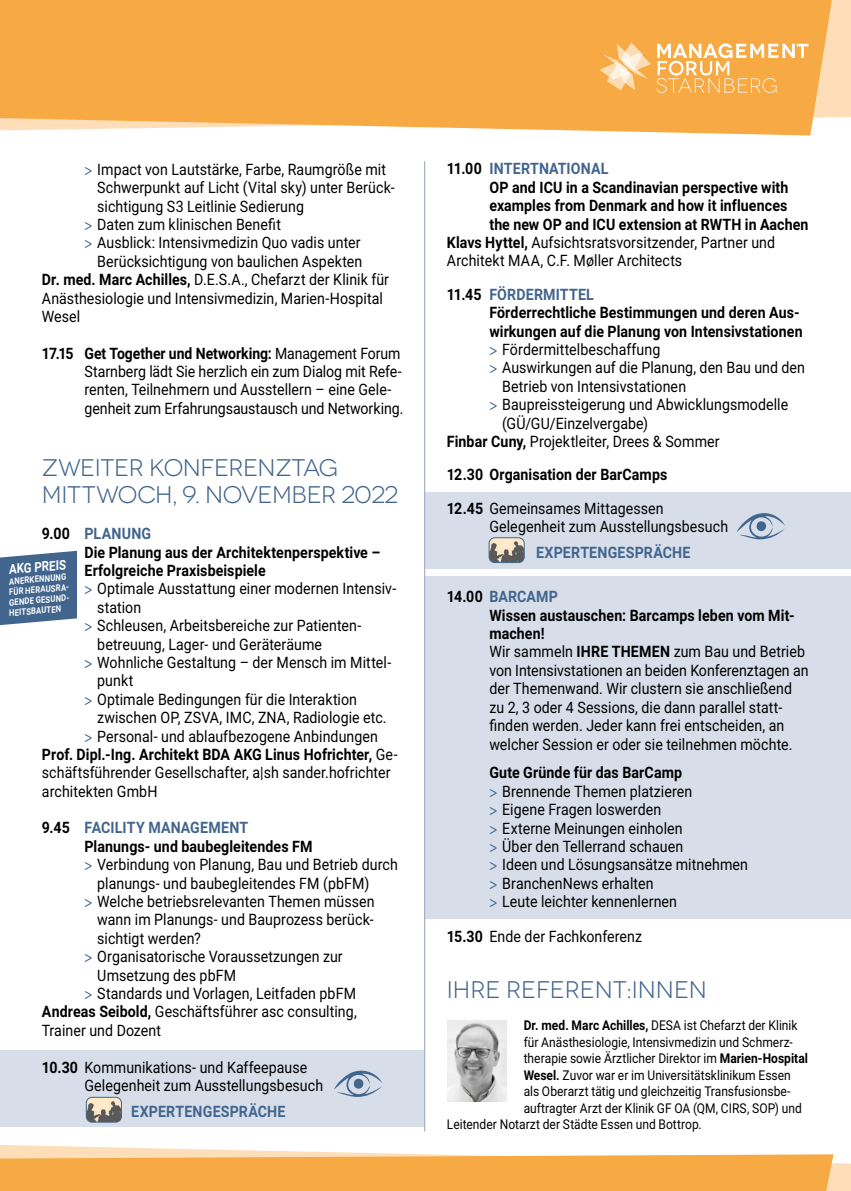
<style>
.page{position:relative;width:851px;height:1191px;background:#fff}
.page>*{position:absolute;margin:0;border:0;box-sizing:border-box;transform-origin:0 0}
.t1{font:24px/27px "Novecentowide";letter-spacing:-.015em;color:#42658d}
.t2{font:15.75px/18.5px "Roboto";letter-spacing:.005em;color:#000;scale:.9 1}
.t3{font:700 15.75px/33.5px "Roboto";letter-spacing:.005em;color:#000;scale:.9 1}
.t4{font:15.75px/18.5px "Roboto";letter-spacing:.005em;color:#000;scale:.89 1}
.t5{font:700 15.75px "Roboto";letter-spacing:.01em;color:#42658d;scale:.9 1}
.t6{font:13.5px "Roboto";color:#000;scale:.89 1}
.t7{font:700 13.5px "Roboto";color:#fff;scale:.85 1}
.t8{font:700 9px/10.5px "Roboto";color:#fff;scale:.85 1}
.s1{font-family:"Univers";font-stretch:condensed;color:#42658d}
.s2{font-weight:700}
.s3{color:#000}
.s4{font-weight:400}
.s5{font-weight:700;color:#42658d}
</style>
<div class="page">
<div style="left:0;top:1050px;width:424px;height:77px;background:#d7deea"></div>
<div style="left:424px;top:576px;width:426px;height:342px;background:#d7deea"></div>
<img style="left:86px;top:1097px;width:35px;height:25px">
<div style="left:86px;top:1097px;width:36px;height:25px;border:1px solid #42658d;border-radius:6px"></div>
<div style="left:424px;top:492px;width:426px;height:76px;background:#d7deea"></div>
<img style="left:490px;top:538px;width:34px;height:24px">
<div style="left:488px;top:537px;width:36px;height:26px;border:1px solid #42658d;border-radius:6px"></div>
<svg style="left:334px;top:1070px;width:48px;height:27px"></svg>
<svg style="left:0;top:551px;width:77px;height:74px;background:#527296"></svg>
<svg style="left:850px;top:0;width:1px;height:117px"></svg>
<div style="left:831px;top:0;width:19px;height:118px;background:#fedeb9"></div>
<svg style="left:0;top:0;width:831px;height:135px;background:#f7af50"></svg>
<svg style="left:0;top:1145px;width:851px;height:46px"></svg>
<svg style="left:599px;top:43px;width:209px;height:50px;background:#f8bd6f"></svg>
<hr style="left:424px;top:161px;width:1px;height:970px;background:#a2abc3">
<img style="left:447px;top:1020px;width:59px;height:81px">
<svg style="left:737px;top:513px;width:47px;height:26px"></svg>
<p class="t2" style="left:84px;top:159px;width:336px"><span class="s1">&gt;</span> Impact von Lautstärke, Farbe, Raumgröße mit</p>
<p class="t2" style="left:97px;top:178px;width:332px">Schwerpunkt auf Licht (Vital sky) unter Berück-</p>
<p class="t2" style="left:97px;top:196px;width:231px">sichtigung S3 Leitlinie Sedierung</p>
<p class="t2" style="left:84px;top:215px;width:220px"><span class="s1">&gt;</span> Daten zum klinischen Benefit</p>
<p class="t2" style="left:84px;top:233px;width:308px"><span class="s1">&gt;</span> Ausblick: Intensivmedizin Quo vadis unter</p>
<p class="t2" style="left:97px;top:251px;width:296px">Berücksichtigung von baulichen Aspekten</p>
<p class="t2" style="left:42px;top:270px;width:387px"><span class="s2">Dr. med. Marc Achilles,</span> D.E.S.A., Chefarzt der Klinik für</p>
<p class="t2" style="left:42px;top:288px;width:380px">Anästhesiologie und Intensivmedizin, Marien-Hospital</p>
<p class="t2" style="left:42px;top:307px;width:44px">Wesel</p>
<p class="t4" style="left:84px;top:343px;width:360px;text-indent:-43px"><span class="s2">17.15 Get Together und Networking:</span> Management Forum Starnberg lädt Sie herzlich ein zum Dialog mit Refe&shy;renten, Teilnehmern und Ausstellern – eine Gele&shy;genheit zum Erfahrungsaustausch und Networking.</p>
<h1 class="t1" style="left:42px;top:454px;width:357px">ZWEITER KONFERENZTAG<br>MITTWOCH, 9. NOVEMBER 2022</h1>
<p class="t5" style="left:42px;top:522px;width:123px"><span class="s3">9.00</span> PLANUNG</p>
<p class="t3" style="left:84px;top:534px;width:330px">Die Planung aus der Architektenperspektive –</p>
<p class="t3" style="left:84px;top:553px;width:203px">Erfolgreiche Praxisbeispiele</p>
<p class="t2" style="left:84px;top:579px;width:348px"><span class="s1">&gt;</span> Optimale Ausstattung einer modernen Intensiv-</p>
<p class="t2" style="left:97px;top:597px;width:50px">station</p>
<p class="t2" style="left:84px;top:616px;width:309px"><span class="s1">&gt;</span> Schleusen, Arbeitsbereiche zur Patienten-</p>
<p class="t2" style="left:97px;top:634px;width:251px">betreuung, Lager- und Geräteräume</p>
<p class="t2" style="left:84px;top:652px;width:342px"><span class="s1">&gt;</span> Wohnliche Gestaltung – der Mensch im Mittel-</p>
<p class="t2" style="left:97px;top:671px;width:42px">punkt</p>
<p class="t2" style="left:84px;top:689px;width:304px"><span class="s1">&gt;</span> Optimale Bedingungen für die Interaktion</p>
<p class="t2" style="left:97px;top:708px;width:323px">zwischen OP, ZSVA, IMC, ZNA, Radiologie etc.</p>
<p class="t2" style="left:84px;top:726px;width:327px"><span class="s1">&gt;</span> Personal- und ablaufbezogene Anbindungen</p>
<p class="t3" style="left:42px;top:737px;width:396px">Prof. Dipl.-Ing. Architekt BDA AKG Linus Hofrichter, <span class="s4">Ge-</span></p>
<p class="t2" style="left:42px;top:763px;width:389px">schäftsführender Gesellschafter, a|sh sander.hofrichter</p>
<p class="t2" style="left:42px;top:781px;width:130px">architekten GmbH</p>
<p class="t5" style="left:42px;top:816px;width:231px"><span class="s3">9.45</span> FACILITY MANAGEMENT</p>
<p class="t3" style="left:84px;top:829px;width:255px">Planungs- und baubegleitendes FM</p>
<p class="t2" style="left:84px;top:854px;width:350px"><span class="s1">&gt;</span> Verbindung von Planung, Bau und Betrieb durch</p>
<p class="t2" style="left:97px;top:873px;width:304px">planungs- und baubegleitendes FM (pbFM)</p>
<p class="t2" style="left:84px;top:891px;width:324px"><span class="s1">&gt;</span> Welche betriebsrelevanten Themen müssen</p>
<p class="t2" style="left:97px;top:910px;width:308px">wann im Planungs- und Bauprozess berück-</p>
<p class="t2" style="left:97px;top:928px;width:116px">sichtigt werden?</p>
<p class="t2" style="left:84px;top:946px;width:288px"><span class="s1">&gt;</span> Organisatorische Voraussetzungen zur</p>
<p class="t2" style="left:97px;top:965px;width:156px">Umsetzung des pbFM</p>
<p class="t2" style="left:84px;top:983px;width:303px"><span class="s1">&gt;</span> Standards und Vorlagen, Leitfaden pbFM</p>
<p class="t2" style="left:42px;top:1002px;width:351px"><span class="s2">Andreas Seibold,</span> Geschäftsführer asc consulting,</p>
<p class="t2" style="left:42px;top:1020px;width:134px">Trainer und Dozent</p>
<p class="t2" style="left:84px;top:1057px;width:267px;text-indent:-43px"><span class="s2">10.30</span> Kommunikations- und Kaffeepause<br>Gelegenheit zum Ausstellungsbesuch</p>
<p class="t5" style="left:131px;top:1100px;width:173px">EXPERTENGESPRÄCHE</p>
<p class="t7" style="left:8px;top:560px;width:69px;rotate:-5deg">AKG PREIS</p>
<p class="t8" style="left:6px;top:576px;width:76px;text-indent:3px;rotate:-5deg">ANERKENNUNG<br>FÜR HERAUSRA-<br>GENDE GESUND-<br>HEITSBAUTEN</p>
<p class="t5" style="left:447px;top:158px;width:181px"><span class="s3">11.00</span> INTERTNATIONAL</p>
<p class="t3" style="left:489px;top:170px;width:333px">OP and ICU in a Scandinavian perspective with</p>
<p class="t3" style="left:489px;top:188px;width:332px">examples from Denmark and how it influences</p>
<p class="t3" style="left:489px;top:207px;width:356px">the new OP and ICU extension at RWTH in Aachen</p>
<p class="t2" style="left:447px;top:232px;width:366px"><span class="s2">Klavs Hyttel,</span> Aufsichtsratsvorsitzender, Partner und</p>
<p class="t2" style="left:447px;top:251px;width:263px">Architekt MAA, C.F. Møller Architects</p>
<p class="t5" style="left:447px;top:283px;width:165px"><span class="s3">11.45</span> FÖRDERMITTEL</p>
<p class="t3" style="left:489px;top:295px;width:346px">Förderrechtliche Bestimmungen und deren Aus-</p>
<p class="t3" style="left:489px;top:314px;width:349px">wirkungen auf die Planung von Intensivstationen</p>
<p class="t2" style="left:489px;top:339px;width:191px"><span class="s1">&gt;</span> Fördermittelbeschaffung</p>
<p class="t2" style="left:489px;top:358px;width:352px"><span class="s1">&gt;</span> Auswirkungen auf die Planung, den Bau und den</p>
<p class="t2" style="left:502px;top:376px;width:206px">Betrieb von Intensivstationen</p>
<p class="t2" style="left:489px;top:395px;width:333px"><span class="s1">&gt;</span> Baupreissteigerung und Abwicklungsmodelle</p>
<p class="t2" style="left:502px;top:413px;width:164px">(GÜ/GU/Einzelvergabe)</p>
<p class="t2" style="left:447px;top:432px;width:304px"><span class="s2">Finbar Cuny,</span> Projektleiter, Drees &amp; Sommer</p>
<p class="t3" style="left:447px;top:457px;width:246px">12.30 Organisation der BarCamps<br>12.45 <span class="s4">Gemeinsames Mittagessen</span></p>
<p class="t2" style="left:489px;top:517px;width:267px">Gelegenheit zum Ausstellungsbesuch</p>
<p class="t5" style="left:536px;top:541px;width:173px">EXPERTENGESPRÄCHE</p>
<p class="t2" style="left:489px;top:587px;width:356px;text-indent:-43px"><span class="s2">14.00</span> <span class="s5">BARCAMP<br></span><span class="s2">Wissen austauschen: Barcamps leben vom Mit&shy;machen!<br></span>Wir sammeln <span class="s2">IHRE THEMEN</span> zum Bau und Betrieb von Intensivstationen an beiden Konferenztagen an der Themenwand. Wir clustern sie anschließend zu 2, 3 oder 4 Sessions, die dann parallel statt&shy;finden werden. Jeder kann frei entscheiden, an welcher Session er oder sie teilnehmen möchte.</p>
<p class="t2" style="left:489px;top:763px;width:289px"><span class="s2">Gute Gründe für das BarCamp<br></span><span class="s1">&gt;</span> Brennende Themen platzieren<br><span class="s1">&gt;</span> Eigene Fragen loswerden<br><span class="s1">&gt;</span> Externe Meinungen einholen<br><span class="s1">&gt;</span> Über den Tellerrand schauen<br><span class="s1">&gt;</span> Ideen und Lösungsansätze mitnehmen <span class="s1">&gt;</span> BranchenNews erhalten<br><span class="s1">&gt;</span> Leute leichter kennenlernen</p>
<p class="t2" style="left:447px;top:926px;width:218px"><span class="s2">15.30</span> Ende der Fachkonferenz</p>
<h1 class="t1" style="left:447px;top:976px;width:261px">IHRE REFERENT:INNEN</h1>
<p class="t6" style="left:523px;top:1015px;width:309px"><span class="s2">Dr. med. Marc Achilles,</span> DESA ist Chefarzt der Klinik</p>
<p class="t6" style="left:523px;top:1032px;width:304px">für Anästhesiologie, Intensivmedizin und Schmerz-</p>
<p class="t6" style="left:523px;top:1048px;width:321px">therapie sowie Ärztlicher Direktor im <span class="s2">Marien-Hospital</span></p>
<p class="t6" style="left:523px;top:1065px;width:302px"><span class="s2">Wesel.</span> Zuvor war er im Universitätsklinikum Essen</p>
<p class="t6" style="left:523px;top:1081px;width:301px">als Oberarzt tätig und gleichzeitig Transfusionsbe-</p>
<p class="t6" style="left:523px;top:1098px;width:314px">auftragter Arzt der Klinik GF OA (QM, CIRS, SOP) und</p>
<p class="t6" style="left:447px;top:1114px;width:288px">Leitender Notarzt der Städte Essen und Bottrop.</p>
</div>
